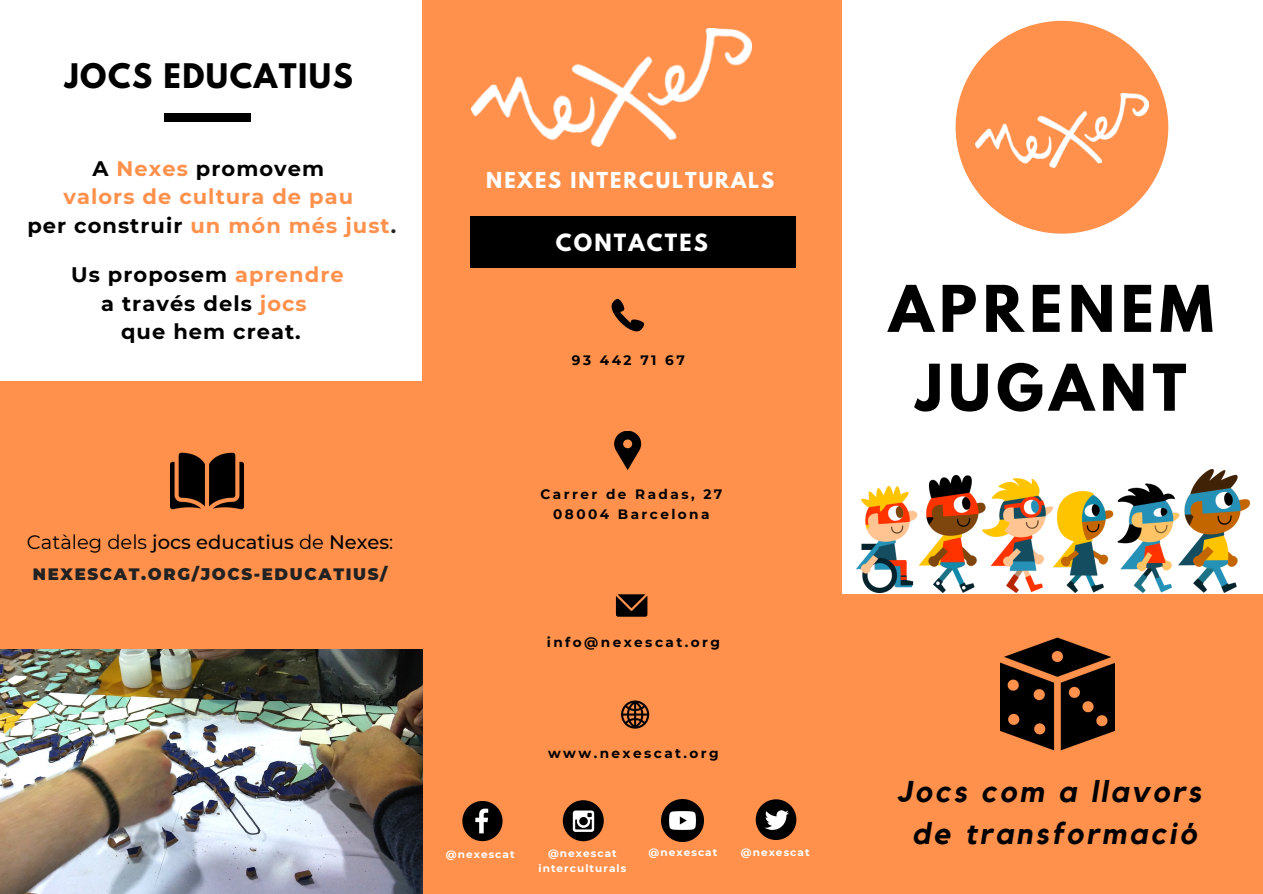
<style>
.page{position:relative;width:1263px;height:894px;background:#fff}
.page>*{position:absolute;margin:0;border:0;box-sizing:border-box;transform-origin:0 0}
.t1{font:700 57px/78.8px "League Spartan";letter-spacing:.1em;color:#000;text-align:center}
.t2{font:italic 700 30px/41.5px "Kollektif";letter-spacing:.1em;color:#000;text-align:center}
.t3{font:700 30px "League Spartan";letter-spacing:.05em;color:#000}
.t4{font:700 21px/28.5px "Montserrat";letter-spacing:.05em;color:#ff914d;text-align:center}
.t5{font:700 21px/28.5px "Montserrat";letter-spacing:.05em;color:#000;text-align:center}
.t6{font:700 21px "League Spartan";letter-spacing:.1em;color:#fff}
.t7{font:500 19.5px "Montserrat";color:#000}
.t8{font:700 19.5px "League Spartan";letter-spacing:.1em;color:#fff}
.t9{font:900 16.5px "Montserrat";letter-spacing:.1em;color:#222}
.t10{font:700 13.65px/19.6px "Montserrat";letter-spacing:.18em;color:#000;text-align:center}
.t11{font:700 10.5px/14.5px "Montserrat";letter-spacing:.1em;color:#fff;text-align:center}
.s1{color:#000}
.s2{color:#222}
.s3{color:#ff914d}
.s4{font-weight:400}
</style>
<div class="page">
<div style="left:837px;top:594px;width:426px;height:299px;background:#ff914d"></div>
<div style="left:422px;top:0;width:420px;height:893px;background:#ff914d"></div>
<svg style="left:956px;top:21px;width:212px;height:212px"></svg>
<div style="left:470px;top:217px;width:325px;height:50px;background:#000"></div>
<svg style="left:611px;top:299px;width:33px;height:32px"></svg>
<svg style="left:616px;top:594px;width:31px;height:22px"></svg>
<svg style="left:614px;top:431px;width:27px;height:38px"></svg>
<svg style="left:621px;top:700px;width:28px;height:28px"></svg>
<div style="left:0;top:382px;width:426px;height:267px;background:#ff914d"></div>
<div style="left:164px;top:114px;width:86px;height:8px;background:#000"></div>
<svg style="left:462px;top:801px;width:40px;height:39px"></svg>
<div style="left:563px;top:800px;width:41px;height:41px;background:#000;border-radius:50%"></div>
<svg style="left:573px;top:810px;width:21px;height:21px"></svg>
<div style="left:756px;top:799px;width:40px;height:40px;background:#000;border-radius:50%"></div>
<svg style="left:765px;top:810px;width:24px;height:19px"></svg>
<img style="left:472px;top:28px;width:280px;height:118px">
<img style="left:975px;top:94px;width:173px;height:73px">
<img style="left:662px;top:799px;width:41px;height:42px">
<img style="left:0;top:649px;width:422px;height:244px">
<img style="left:170px;top:452px;width:74px;height:58px">
<img style="left:856px;top:469px;width:393px;height:123px">
<img style="left:1000px;top:637px;width:114px;height:113px">
<h2 class="t3" style="left:65px;top:61px;width:290px">JOCS EDUCATIUS</h2>
<h3 class="t4" style="left:27px;top:154px;width:370px"><span class="s1">A</span> Nexes <span class="s1">promovem<br></span>valors de cultura de pau<br><span class="s1">per construir</span> un món més just<span class="s2">.</span></h3>
<h3 class="t8" style="left:486px;top:170px;width:289px">NEXES INTERCULTURALS</h3>
<h3 class="t6" style="left:556px;top:232px;width:153px">CONTACTES</h3>
<h3 class="t5" style="left:71px;top:260px;width:274px">Us proposem <span class="s3">aprendre </span>a través dels <span class="s3">jocs<br></span>que hem creat.</h3>
<h3 class="t7" style="left:27px;top:529px;width:368px"><span class="s4">Catàleg dels</span> jocs educatius <span class="s4">de</span> Nexes<span class="s4">:</span></h3>
<p class="t9" style="left:33px;top:563px;width:356px">NEXESCAT.ORG/JOCS-EDUCATIUS/</p>
<p class="t10" style="left:572px;top:350px;width:114px">93 442 71 67</p>
<p class="t10" style="left:541px;top:484px;width:183px">Carrer de Radas, 27<br>08004 Barcelona</p>
<p class="t10" style="left:547px;top:632px;width:175px">info@nexescat.org</p>
<p class="t10" style="left:548px;top:743px;width:172px">www.nexescat.org</p>
<p class="t11" style="left:446px;top:846px;width:70px">@nexescat</p>
<p class="t11" style="left:538px;top:846px;width:89px">@nexescat interculturals</p>
<p class="t11" style="left:648px;top:844px;width:70px">@nexescat</p>
<p class="t11" style="left:741px;top:844px;width:70px">@nexescat</p>
<h1 class="t1" style="left:889px;top:277px;width:326px">APRENEM<br>JUGANT</h1>
<h2 class="t2" style="left:897px;top:772px;width:306px">Jocs com a llavors de transformació</h2>
</div>
